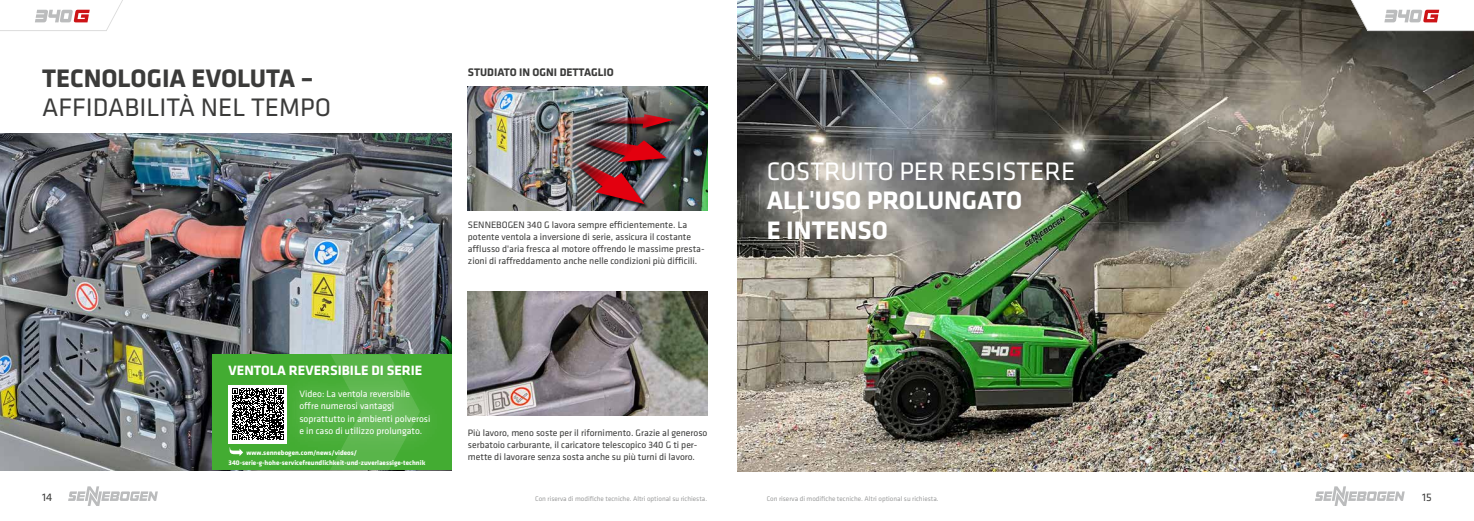
<style>
.page{position:relative;width:1474px;height:521px;background:#fff}
.page>*{position:absolute;margin:0;border:0;box-sizing:border-box;transform-origin:0 0}
.t1{font:700 26.25px/29.8px "Klavika Basic";color:#fff}
.t2{font:26.25px "Klavika Basic";color:#fff}
.t3{font:26.25px "Klavika Basic";color:#3b3b3a}
.t4{font:700 26.25px "Klavika Basic";color:#3b3b3a}
.t5{font:700 14px "Klavika Basic";color:#fff}
.t6{font:700 11.38px "Klavika Basic";color:#3b3b3a}
.t7{font:11.38px "Klavika Basic";color:#3b3b3a}
.t8{font:9.62px/12.2px "Klavika Basic";color:#3b3b3a}
.t9{font:9.62px/12.2px "Klavika Basic";color:#fff}
.t10{font:7px "Klavika Basic";color:#9c9d9d}
.t11{font:700 7px/9.8px "Klavika Basic";color:#fff}
</style>
<div class="page">
<svg style="left:68px;top:486px;width:90px;height:20px"></svg>
<svg style="left:1315px;top:486px;width:89px;height:20px"></svg>
<img style="left:737px;top:0;width:736px;height:471px">
<img style="left:468px;top:292px;width:239px;height:124px">
<img style="left:0;top:134px;width:452px;height:336px">
<div style="left:212px;top:354px;width:240px;height:116px;background:#43ac32"></div>
<img style="left:468px;top:87px;width:239px;height:124px">
<div style="left:576px;top:115px;width:102px;height:94px;background:#000;opacity:.75"></div>
<img style="left:575px;top:114px;width:98px;height:90px">
<svg style="left:329px;top:354px;width:91px;height:117px"></svg>
<div style="left:279px;top:370px;width:170px;height:86px;background:#fff;opacity:.75"></div>
<div style="left:228px;top:385px;width:59px;height:58px;background:#fff"></div>
<svg style="left:232px;top:388px;width:52px;height:52px"></svg>
<svg style="left:230px;top:448px;width:13px;height:8px"></svg>
<svg style="left:1345px;top:0;width:128px;height:31px"></svg>
<svg style="left:0;top:0;width:123px;height:31px"></svg>
<h1 class="t4" style="left:42px;top:59px;width:273px">TECNOLOGIA EVOLUTA –</h1>
<h1 class="t3" style="left:42px;top:91px;width:290px">AFFIDABILITÀ NEL TEMPO</h1>
<p class="t6" style="left:468px;top:63px;width:147px">STUDIATO IN OGNI DETTAGLIO</p>
<p class="t8" style="left:468px;top:218px;width:238px">SENNEBOGEN 340 G lavora sempre efficientemente. La potente ventola a inversione di serie, assicura il costante afflusso d'aria fresca al motore offrendo le massime presta&shy;zioni di raffreddamento anche nelle condizioni più difficili.</p>
<h2 class="t5" style="left:228px;top:360px;width:195px">VENTOLA REVERSIBILE DI SERIE</h2>
<p class="t9" style="left:299px;top:387px;width:133px">Video: La ventola reversibile offre numerosi vantaggi soprattutto in ambienti polverosi e in caso di utilizzo prolungato.</p>
<p class="t11" style="left:228px;top:447px;width:198px;text-indent:18px">www.sennebogen.com/news/videos/<br>340-serie-g-hohe-servicefreundlichkeit-und-zuverlaessige-technik</p>
<p class="t8" style="left:468px;top:426px;width:241px">Più lavoro, meno soste per il rifornimento. Grazie al generoso serbatoio carburante, il caricatore telescopico 340 G ti per&shy;mette di lavorare senza sosta anche su più turni di lavoro.</p>
<h1 class="t2" style="left:766px;top:154px;width:310px">COSTRUITO PER RESISTERE</h1>
<h1 class="t1" style="left:766px;top:185px;width:257px">ALL'USO PROLUNGATO<br>E INTENSO</h1>
<p class="t7" style="left:42px;top:490px;width:12px">14</p>
<p class="t10" style="left:535px;top:494px;width:173px">Con riserva di modifiche tecniche. Altri optional su richiesta.</p>
<p class="t10" style="left:766px;top:494px;width:173px">Con riserva di modifiche tecniche. Altri optional su richiesta.</p>
<p class="t7" style="left:1422px;top:490px;width:11px">15</p>
</div>
